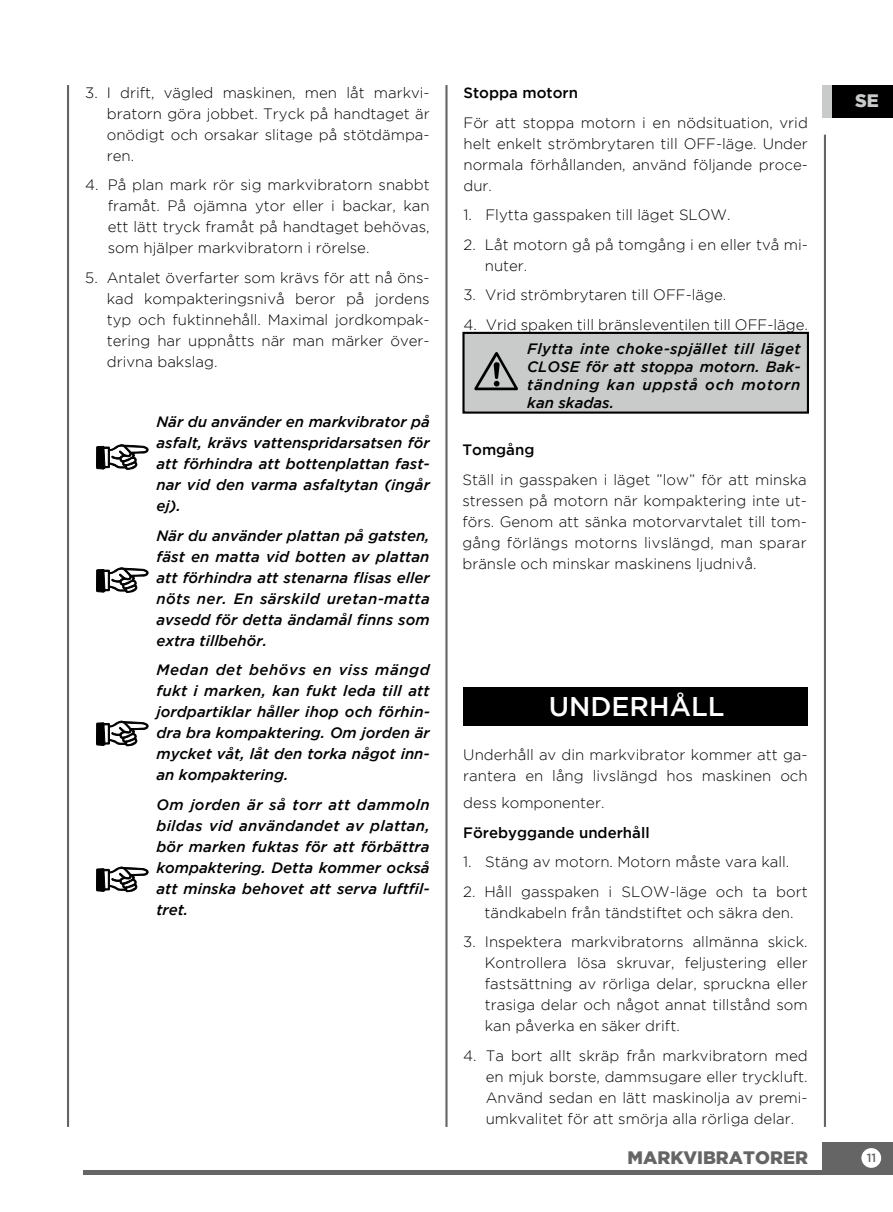
<style>
.page{position:relative;width:893px;height:1212px;background:#fff}
.page>*{position:absolute;margin:0;border:0;box-sizing:border-box;transform-origin:0 0}
.t1{font:500 27px "Gotham";color:#fff}
.t2{font:900 18px "Gotham";color:#666565}
.t3{font:900 18px "Gotham";color:#c9caca}
.t4{font:300 15px/21px "Gotham";color:#000;text-align:justify}
.t5{font:italic 500 15px/21px "Gotham";color:#000;text-align:justify}
.t6{font:500 15px "Gotham";color:#000}
.t7{font:500 12px "Gotham";color:#666565}
</style>
<div class="page">
<div style="left:822px;top:1142px;width:71px;height:32px;background:#666565"></div>
<hr style="left:84px;top:1170px;width:738px;height:4px;background:#666565">
<div style="left:861px;top:1148px;width:20px;height:20px;background:#fff;border-radius:50%"></div>
<div style="left:822px;top:85px;width:71px;height:32px;background:#000"></div>
<div style="left:822px;top:85px;width:9px;height:32px;background:#c9caca"></div>
<hr style="left:824px;top:135px;width:2px;height:992px;background:#666565">
<hr style="left:445px;top:85px;width:3px;height:1042px;background:#666565">
<hr style="left:67px;top:85px;width:2px;height:1042px;background:#666565">
<svg style="left:96px;top:444px;width:52px;height:26px"></svg>
<svg style="left:96px;top:567px;width:52px;height:26px"></svg>
<svg style="left:96px;top:720px;width:52px;height:27px"></svg>
<svg style="left:96px;top:866px;width:52px;height:27px"></svg>
<div style="left:462px;top:332px;width:347px;height:82px;background:#c9caca;border:2px solid #000"></div>
<svg style="left:474px;top:352px;width:44px;height:38px"></svg>
<div style="left:463px;top:688px;width:345px;height:38px;background:#000"></div>
<p class="t4" style="left:107px;top:82px;width:324px;text-indent:-22px">3. I drift, vägled maskinen, men låt markvi&shy;bratorn göra jobbet. Tryck på handtaget är onödigt och orsakar slitage på stötdämpa&shy;ren.</p>
<p class="t4" style="left:108px;top:174px;width:324px;text-indent:-22px">4. På plan mark rör sig markvibratorn snabbt framåt. På ojämna ytor eller i backar, kan ett lätt tryck framåt på handtaget behövas, som hjälper markvibratorn i rörelse.</p>
<p class="t4" style="left:107px;top:267px;width:324px;text-indent:-22px">5. Antalet överfarter som krävs för att nå öns&shy;kad kompakteringsnivå beror på jordens typ och fuktinnehåll. Maximal jordkompak&shy;tering har uppnåtts när man märker över&shy;drivna bakslag.</p>
<p class="t5" style="left:156px;top:411px;width:275px">När du använder en markvibrator på asfalt, krävs vattenspridarsatsen för att förhindra att bottenplattan fast&shy;nar vid den varma asfaltytan (ingår ej).</p>
<p class="t5" style="left:156px;top:525px;width:275px">När du använder plattan på gatsten, fäst en matta vid botten av plattan att förhindra att stenarna flisas eller nöts ner. En särskild uretan-matta avsedd för detta ändamål finns som extra tillbehör.</p>
<p class="t5" style="left:156px;top:659px;width:275px">Medan det behövs en viss mängd fukt i marken, kan fukt leda till att jordpartiklar håller ihop och förhin&shy;dra bra kompaktering. Om jorden är mycket våt, låt den torka något inn&shy;an kompaktering.</p>
<p class="t5" style="left:156px;top:794px;width:275px">Om jorden är så torr att dammoln bildas vid användandet av plattan, bör marken fuktas för att förbättra kompaktering. Detta kommer också att minska behovet att serva luftfil&shy;tret.</p>
<p class="t6" style="left:463px;top:84px;width:116px">Stoppa motorn</p>
<p class="t4" style="left:463px;top:112px;width:346px">För att stoppa motorn i en nödsituation, vrid helt enkelt strömbrytaren till OFF-läge. Under normala förhållanden, använd följande proce&shy;dur.</p>
<p class="t4" style="left:463px;top:204px;width:269px">1. Flytta gasspaken till läget SLOW.</p>
<p class="t4" style="left:485px;top:234px;width:325px;text-indent:-21px">2. Låt motorn gå på tomgång i en eller två mi&shy;nuter.</p>
<p class="t4" style="left:463px;top:284px;width:264px">3. Vrid strömbrytaren till OFF-läge.</p>
<p class="t4" style="left:463px;top:314px;width:346px">4. Vrid spaken till bränsleventilen till OFF-läge.</p>
<p class="t5" style="left:527px;top:340px;width:275px;line-height:18px">Flytta inte choke-spjället till läget CLOSE för att stoppa motorn. Bak&shy;tändning kan uppstå och motorn kan skadas.</p>
<p class="t6" style="left:462px;top:441px;width:74px">Tomgång</p>
<p class="t4" style="left:462px;top:469px;width:346px">Ställ in gasspaken i läget ”low” för att minska stressen på motorn när kompaktering inte ut&shy;förs. Genom att sänka motorvarvtalet till tom&shy;gång förlängs motorns livslängd, man sparar bränsle och minskar maskinens ljudnivå.</p>
<p class="t3" style="left:855px;top:90px;width:25px">SE</p>
<h1 class="t1" style="left:549px;top:691px;width:177px">UNDERHÅLL</h1>
<p class="t4" style="left:463px;top:744px;width:346px">Underhåll av din markvibrator kommer att ga&shy;rantera en lång livslängd hos maskinen och</p>
<p class="t4" style="left:463px;top:792px;width:143px">dess komponenter.</p>
<p class="t6" style="left:463px;top:824px;width:188px">Förebyggande underhåll</p>
<p class="t4" style="left:463px;top:851px;width:328px">1. Stäng av motorn. Motorn måste vara kall.</p>
<p class="t4" style="left:463px;top:881px;width:346px;text-align:center">2. Håll gasspaken i SLOW-läge och ta bort tändkabeln från tändstiftet och säkra den.</p>
<p class="t4" style="left:485px;top:931px;width:324px;text-indent:-22px">3. Inspektera markvibratorns allmänna skick.<br>Kontrollera lösa skruvar, feljustering eller fastsättning av rörliga delar, spruckna eller trasiga delar och något annat tillstånd som kan påverka en säker drift.</p>
<p class="t4" style="left:486px;top:1045px;width:324px;text-indent:-22px">4. Ta bort allt skräp från markvibratorn med en mjuk borste, dammsugare eller tryckluft.<br>Använd sedan en lätt maskinolja av premi&shy;umkvalitet för att smörja alla rörliga delar.</p>
<p class="t2" style="left:627px;top:1147px;width:182px">MARKVIBRATORER</p>
<p class="t7" style="left:867px;top:1151px;width:11px">11</p>
</div>
